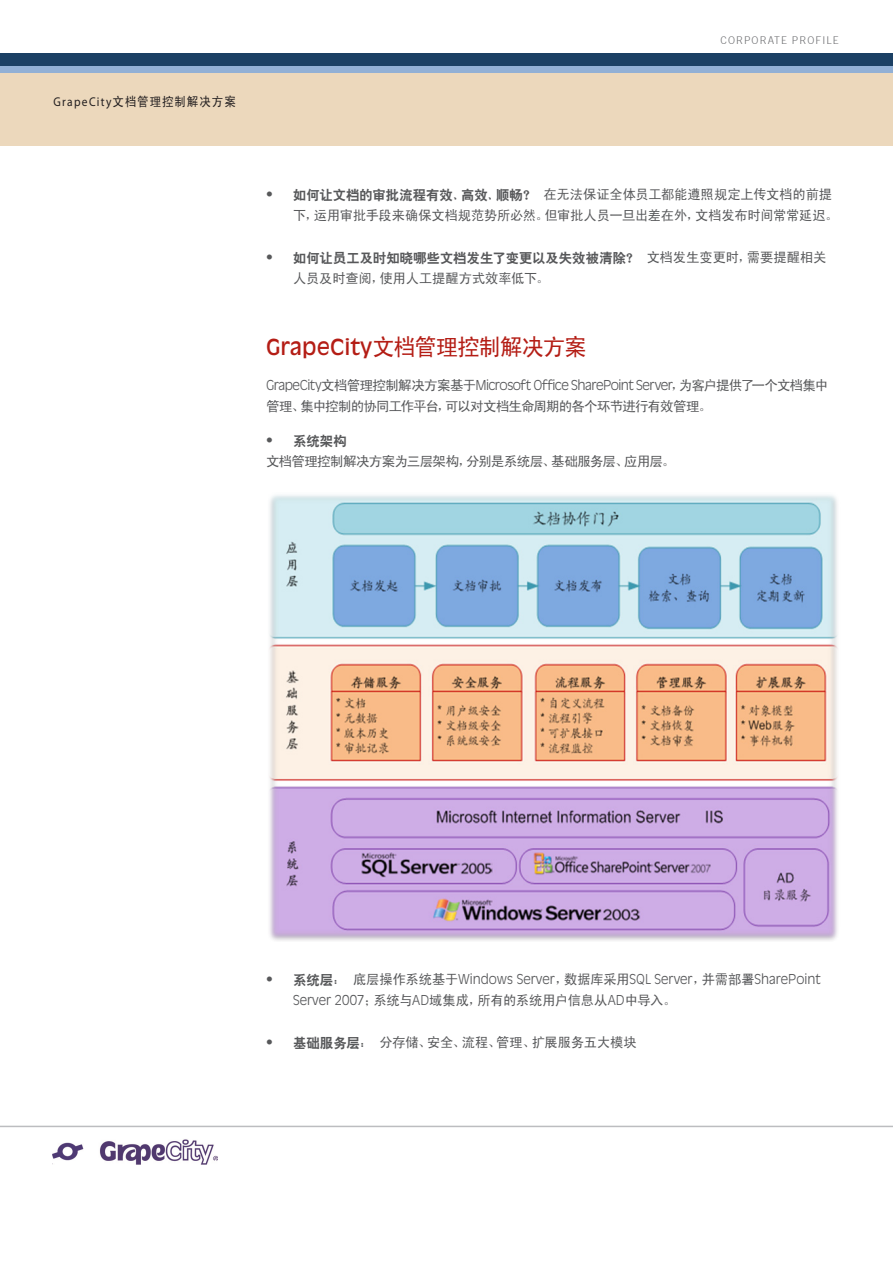
<style>
.page{position:relative;width:893px;height:1263px;background:#fff}
.page>*{position:absolute;margin:0;border:0;box-sizing:border-box;transform-origin:0 0}
.t1{font:23.25px "Sim Hei";letter-spacing:-.035em;color:#b41d15;scale:.95 1}
.点排列{font:13.5px/21px "Sim Hei";letter-spacing:-.01em;color:#57585a}
.点排列-2{font:13.5px/21px "Sim Hei";letter-spacing:-.065em;color:#57585a}
.点排列-3{font:300 13.5px/21px "Antique Olive";color:#57585a}
.点排列-4{font:13.5px "Sim Hei";letter-spacing:-.03em;color:#57585a}
.点排列-5{font:13.5px "Sim Hei";color:#57585a}
.点排列-6{font:13.5px "Heiti CSEG";color:#57585a}
.t2{font:12.75px "Sim Hei";letter-spacing:.085em;color:#231f20;scale:.9 1}
.t3{font:300 10.5px "Trade Gothic";letter-spacing:.1em;color:#6c6d70}
.s1{font-family:"Myriad Pro"}
.s2{font-family:"Heiti CSEG"}
.s3{font-family:"Antique Olive";font-size:21.75px}
.s4{font-family:"Antique Olive";font-weight:300}
.s5{font-family:"Heiti CSEG";font-weight:400}
.s6{font-family:"Sim Hei";font-weight:400}
</style>
<div class="page">
<img style="left:269px;top:495px;width:569px;height:446px">
<hr style="left:0;top:1126px;width:893px;height:1px;background:#bcbdc0">
<div style="left:0;top:70px;width:892px;height:76px;background:#ecd8bc"></div>
<div style="left:0;top:54px;width:893px;height:12px;background:#1b4064"></div>
<div style="left:0;top:66px;width:893px;height:6px;background:#92b0d5"></div>
<img style="left:53px;top:1139px;width:164px;height:26px">
<p class="t2" style="left:54px;top:95px;width:204px"><span class="s1">GrapeCity</span>文档管理控制解决方案</p>
<p class="t3" style="left:721px;top:34px;width:119px">CORPORATE PROFILE</p>
<p class="点排列-3" style="left:266px;top:184px;width:8px">•</p>
<p class="点排列-3" style="left:266px;top:247px;width:8px">•</p>
<p class="点排列" style="left:293px;top:184px;width:547px"><span class="s2">如何让文档的审批流程有效、高效、顺畅？</span> 在无法保证全体员工都能遵照规定上传文档的前提下，运用审批手段来确保文档规范势所必然。但审批人员一旦出差在外，文档发布时间常常延迟。</p>
<p class="点排列" style="left:293px;top:247px;width:535px"><span class="s2">如何让员工及时知晓哪些文档发生了变更以及失效被清除？</span> 文档发生变更时，需要提醒相关人员及时查阅，使用人工提醒方式效率低下。</p>
<p class="t1" style="left:266px;top:336px;width:339px"><span class="s3">GRAPECITY</span>文档管理控制解决方案</p>
<p class="点排列-2" style="left:266px;top:375px;width:564px"><span class="s4">GrapeCity</span>文档管理控制解决方案基于<span class="s4">Microsoft Office SharePoint Server</span>，为客户提供了一个文档集中管理、集中控制的协同工作平台，可以对文档生命周期的各个环节进行有效管理。</p>
<p class="点排列-6" style="left:293px;top:435px;width:55px">系统架构</p>
<p class="点排列-4" style="left:266px;top:455px;width:411px">文档管理控制解决方案为三层架构，分别是系统层、基础服务层、应用层。</p>
<p class="点排列-3" style="left:266px;top:430px;width:8px">•</p>
<p class="点排列-3" style="left:266px;top:969px;width:8px">•</p>
<p class="点排列-3" style="left:266px;top:1032px;width:8px">•</p>
<p class="点排列-3" style="left:293px;top:969px;width:529px"><span class="s5">系统层：</span> <span class="s6">底层操作系统基于</span>Windows Server<span class="s6">，数据库采用</span>SQL Server<span class="s6">，并需部署</span>SharePoint<br>Server 2007<span class="s6">；系统与</span>AD<span class="s6">域集成，所有的系统用户信息从</span>AD<span class="s6">中导入。</span></p>
<p class="点排列-5" style="left:293px;top:1035px;width:345px"><span class="s2">基础服务层：</span> 分存储、安全、流程、管理、扩展服务五大模块</p>
</div>
